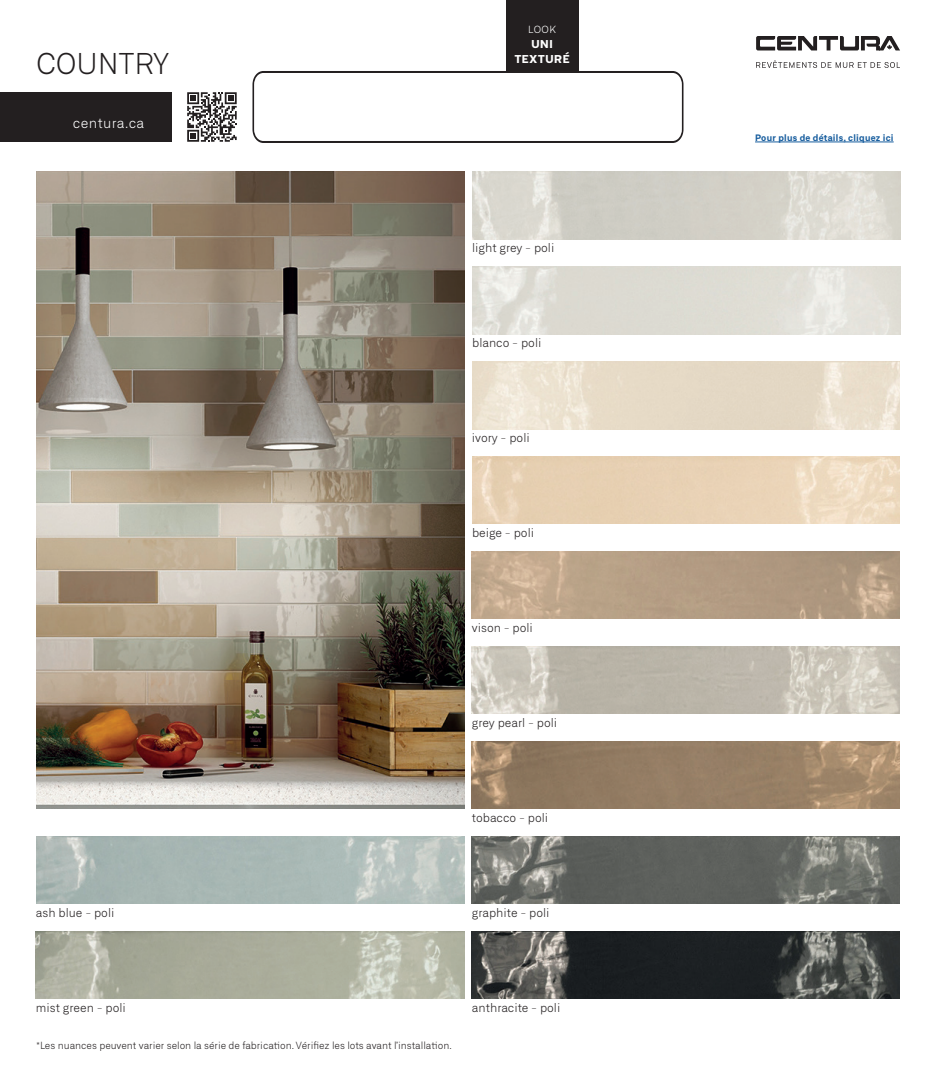
<style>
.page{position:relative;width:936px;height:1080px;background:#fff}
.page>*{position:absolute;margin:0;border:0;box-sizing:border-box;transform-origin:0 0}
.t1{font:300 29px "Neufile Grotesk";color:#231f20}
.t2{font:300 14px "Neufile Grotesk";letter-spacing:.03em;color:#fff}
.t3{font:300 12px "Neufile Grotesk";color:#231f20}
.t4{font:800 expanded 11px/15px "Neufile Grotesk";letter-spacing:.07em;color:#fff;text-align:center}
.t5{font:300 10px "Neufile Grotesk";color:#231f20}
.t6{font:300 expanded 10px "Neufile Grotesk";color:#fff}
.t7{font:700 9px "Neufile Grotesk";letter-spacing:.03em;color:#175d9e}
</style>
<div class="page">
<hr style="left:755px;top:142px;width:139px;height:1px;background:#175d9e">
<svg style="left:187px;top:92px;width:50px;height:50px"></svg>
<div style="left:506px;top:0;width:72px;height:72px;background:#231f20"></div>
<svg style="left:756px;top:60px;width:144px;height:8px"></svg>
<svg style="left:756px;top:36px;width:144px;height:14px"></svg>
<div style="left:0;top:92px;width:171px;height:50px;background:#231f20"></div>
<img style="left:472px;top:551px;width:428px;height:68px">
<img style="left:472px;top:267px;width:428px;height:67px">
<img style="left:472px;top:931px;width:428px;height:68px">
<img style="left:36px;top:931px;width:428px;height:68px">
<img style="left:472px;top:741px;width:428px;height:68px">
<img style="left:472px;top:172px;width:428px;height:67px">
<img style="left:36px;top:172px;width:428px;height:637px">
<img style="left:472px;top:836px;width:428px;height:68px">
<img style="left:36px;top:836px;width:428px;height:68px">
<img style="left:472px;top:362px;width:428px;height:67px">
<img style="left:472px;top:456px;width:428px;height:68px">
<img style="left:472px;top:646px;width:428px;height:68px">
<svg style="left:252px;top:71px;width:432px;height:72px"></svg>
<h1 class="t1" style="left:36px;top:46px;width:135px">COUNTRY</h1>
<p class="t2" style="left:73px;top:114px;width:73px">centura.ca</p>
<p class="t6" style="left:528px;top:23px;width:30px">LOOK</p>
<p class="t4" style="left:515px;top:36px;width:56px">UNI<br>TEXTURÉ</p>
<p class="t3" style="left:472px;top:241px;width:84px">light grey - poli</p>
<p class="t3" style="left:472px;top:336px;width:71px">blanco - poli</p>
<p class="t3" style="left:472px;top:431px;width:59px">ivory - poli</p>
<p class="t3" style="left:472px;top:525px;width:63px">beige - poli</p>
<p class="t3" style="left:472px;top:620px;width:62px">vison - poli</p>
<p class="t3" style="left:472px;top:715px;width:87px">grey pearl - poli</p>
<p class="t3" style="left:472px;top:810px;width:78px">tobacco - poli</p>
<p class="t3" style="left:36px;top:905px;width:80px">ash blue - poli</p>
<p class="t3" style="left:472px;top:905px;width:79px">graphite - poli</p>
<p class="t3" style="left:36px;top:1000px;width:91px">mist green - poli</p>
<p class="t3" style="left:472px;top:1000px;width:90px">anthracite - poli</p>
<p class="t5" style="left:36px;top:1039px;width:417px">*Les nuances peuvent varier selon la série de fabrication. Vérifiez les lots avant l’installation.</p>
<p class="t7" style="left:755px;top:132px;width:140px">Pour plus de détails, cliquez ici</p>
</div>
